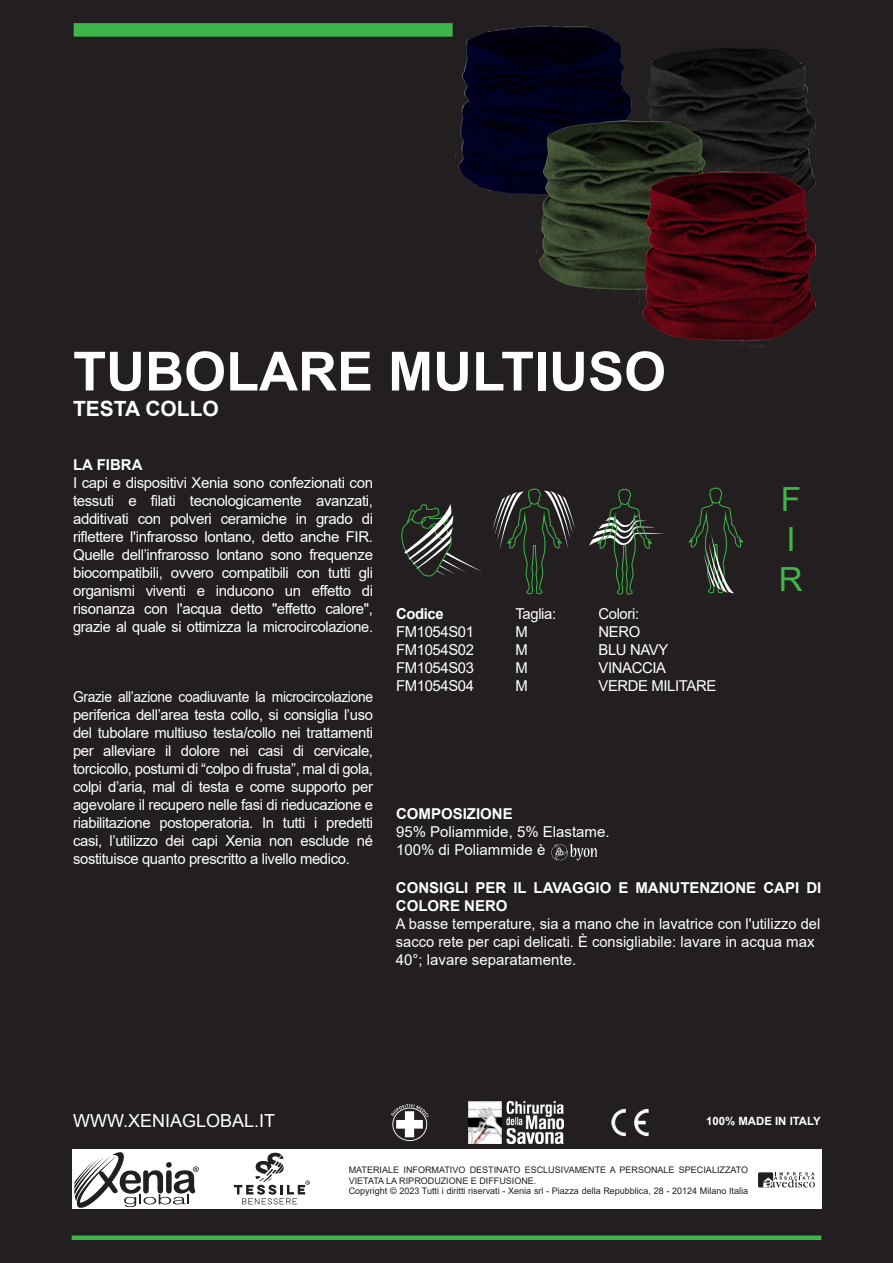
<style>
.page{position:relative;width:893px;height:1263px;background:#231f20}
.page>*{position:absolute;margin:0;border:0;box-sizing:border-box;transform-origin:0 0}
.t1{font:700 54px "Arial";color:#fff}
.t2{font:33.3px/39.9px "Arial";color:#3eb649}
.t3{font:700 21px "Arial";color:#fff}
.t4{font:18px "Arial";color:#fff}
.t5{font:15px/18px "Arial";letter-spacing:-.025em;color:#fff;text-align:justify}
.t6{font:15px/18px "Arial";letter-spacing:-.025em;color:#fff;text-align:justify;scale:.92 1}
.t7{font:15px/18px "Arial";color:#fff}
.t8{font:700 15px/18px "Arial";color:#fff}
.t9{font:700 11.4px "Arial";color:#fff}
.t10{font:9px/10.8px "Arial";color:#231f20}
</style>
<div class="page">
<div style="left:72px;top:1149px;width:749px;height:60px;background:#fff"></div>
<div style="left:72px;top:1235px;width:749px;height:5px;background:#3eb649"></div>
<svg style="left:74px;top:1152px;width:125px;height:56px"></svg>
<div style="left:758px;top:1172px;width:15px;height:15px;background:#231f20;border-radius:2px"></div>
<svg style="left:763px;top:1172px;width:52px;height:15px"></svg>
<img style="left:611px;top:1108px;width:38px;height:29px">
<img style="left:468px;top:1101px;width:95px;height:42px">
<img style="left:392px;top:1105px;width:36px;height:35px">
<svg style="left:234px;top:1153px;width:76px;height:51px"></svg>
<div style="left:74px;top:23px;width:379px;height:14px;background:#3eb649"></div>
<img style="left:551px;top:844px;width:47px;height:17px">
<svg style="left:492px;top:488px;width:83px;height:107px"></svg>
<svg style="left:589px;top:488px;width:76px;height:107px"></svg>
<svg style="left:688px;top:487px;width:55px;height:107px"></svg>
<svg style="left:401px;top:504px;width:81px;height:73px"></svg>
<img style="left:646px;top:48px;width:170px;height:115px">
<img style="left:450px;top:23px;width:182px;height:171px">
<img style="left:530px;top:112px;width:188px;height:178px">
<img style="left:634px;top:163px;width:182px;height:184px">
<h1 class="t1" style="left:73px;top:333px;width:594px">TUBOLARE MULTIUSO</h1>
<h3 class="t3" style="left:73px;top:393px;width:147px">TESTA COLLO</h3>
<p class="t8" style="left:73px;top:456px;width:71px">LA FIBRA</p>
<p class="t5" style="left:73px;top:474px;width:301px">I capi e dispositivi Xenia sono confezionati con tessuti e filati tecnologicamente avanzati, additivati con polveri ceramiche in grado di riflettere l'infrarosso lontano, detto anche FIR.<br>Quelle dell’infrarosso lontano sono frequenze biocompatibili, ovvero compatibili con tutti gli organismi viventi e inducono un effetto di risonanza con l'acqua detto "effetto calore", grazie al quale si ottimizza la microcircolazione.</p>
<p class="t6" style="left:73px;top:688px;width:328px">Grazie all’azione coadiuvante la microcircolazione periferica dell’area testa collo, si consiglia l’uso del tubolare multiuso testa/collo nei trattamenti per alleviare il dolore nei casi di cervicale, torcicollo, postumi di “colpo di frusta”, mal di gola, colpi d’aria, mal di testa e come supporto per agevolare il recupero nelle fasi di rieducazione e riabilitazione postoperatoria. In tutti i predetti casi, l’utilizzo dei capi Xenia non esclude né sostituisce quanto prescritto a livello medico.</p>
<p class="t8" style="left:396px;top:605px;width:49px">Codice</p>
<p class="t5" style="left:396px;top:623px;width:79px">FM1054S01<br>FM1054S02<br>FM1054S03<br>FM1054S04</p>
<p class="t5" style="left:516px;top:605px;width:42px;text-align:left">Taglia:<br>M<br>M<br>M<br>M</p>
<p class="t5" style="left:598px;top:605px;width:119px;text-align:left">Colori:<br>NERO<br>BLU NAVY<br>VINACCIA<br>VERDE MILITARE</p>
<h2 class="t2" style="left:779px;top:479px;width:25px">F<br>I<br>R</h2>
<p class="t8" style="left:396px;top:805px;width:118px">COMPOSIZIONE</p>
<p class="t7" style="left:396px;top:823px;width:215px">95% Poliammide, 5% Elastame.<br>100% di Poliammide è</p>
<p class="t8" style="left:396px;top:879px;width:427px">CONSIGLI PER IL LAVAGGIO E MANUTENZIONE CAPI DI<br>COLORE NERO</p>
<p class="t7" style="left:396px;top:915px;width:426px">A basse temperature, sia a mano che in lavatrice con l'utilizzo del sacco rete per capi delicati. È consigliabile: lavare in acqua max<br>40°; lavare separatamente.</p>
<p class="t4" style="left:73px;top:1108px;width:204px">WWW.XENIAGLOBAL.IT</p>
<p class="t9" style="left:706px;top:1113px;width:116px">100% MADE IN ITALY</p>
<p class="t10" style="left:349px;top:1164px;width:401px">MATERIALE INFORMATIVO DESTINATO ESCLUSIVAMENTE A PERSONALE SPECIALIZZATO<br>VIETATA LA RIPRODUZIONE E DIFFUSIONE.<br>Copyright © 2023 Tutti i diritti riservati - Xenia srl - Piazza della Repubblica, 28 - 20124 Milano Italia</p>
</div>
